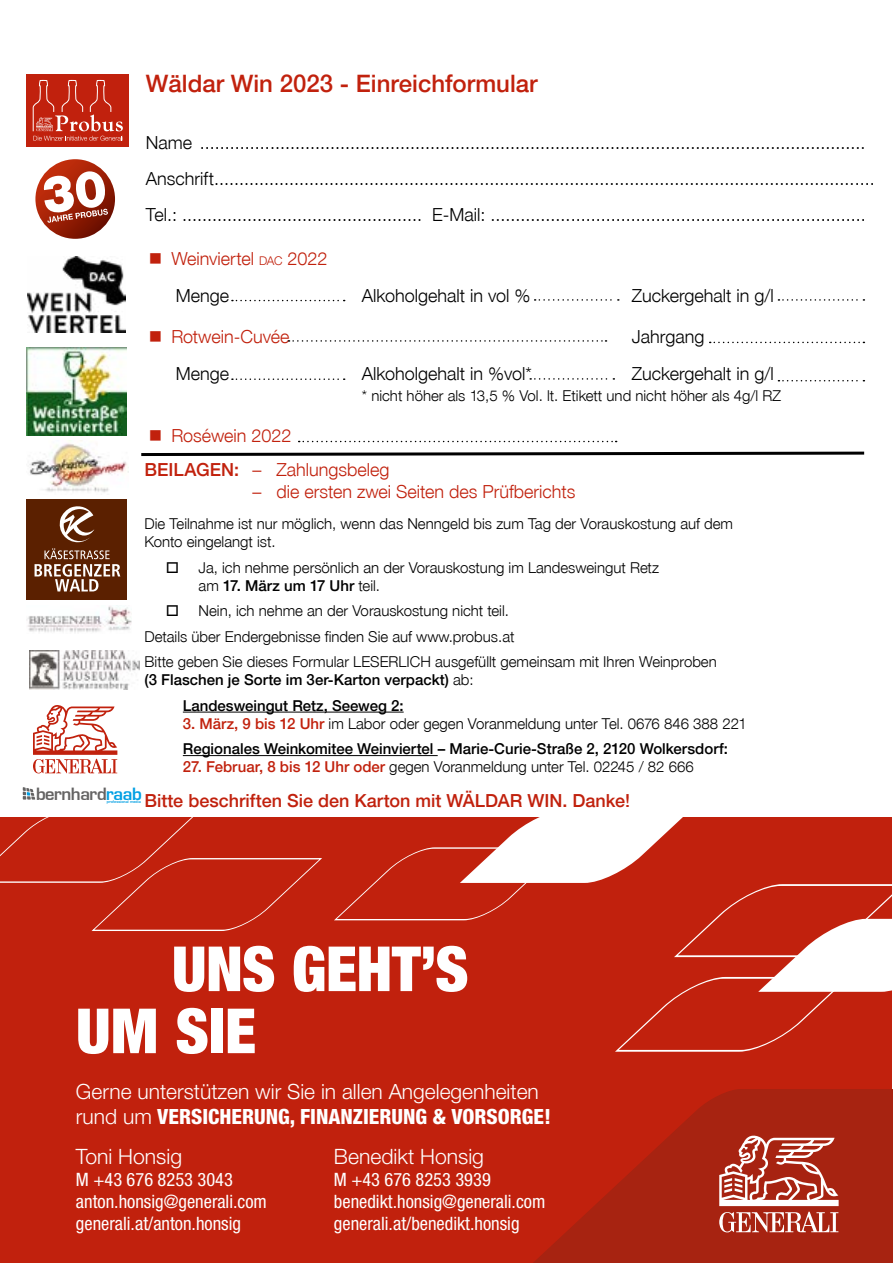
<style>
.page{position:relative;width:893px;height:1263px;background:#fff}
.page>*{position:absolute;margin:0;border:0;box-sizing:border-box;transform-origin:0 0}
.t1{font:900 condensed 62.25px/62.1px "Helvetica Neue LT Std";letter-spacing:-.005em;color:#fff}
.t2{font:24px "Helvetica Hal";color:#c1210d}
.t3{font:300 21.15px "Helvetica Neue LT Std";color:#fff}
.t4{font:300 21px/25.2px "Helvetica Neue LT Std";color:#fff}
.t5{font:condensed 18.45px/22.2px "Helvetica Neue LT Std";color:#fff}
.t6{font:18px/36px "Helvetica Lei";color:#000}
.t7{font:18px/37.5px "Helvetica Lei";color:#c1210d}
.t8{font:18px "Helvetica Hal";color:#c1210d}
.t9{font:700 16.5px "Euromode";letter-spacing:-.03em;color:#646363}
.t10{font:15px/25.5px "Helvetica Lei";color:#000}
.t11{font:15px/25.5px "Helvetica Hal";color:#000}
.t12{font:700 3.75px "Euromode";color:#009fe3}
.s1{font-size:12px}
.s2{color:#000}
.s3{font-family:"Helvetica Hal"}
.s4{font-family:"Helvetica Lei"}
.s5{font-family:"Helvetica Hal";color:#c1210d}
.s6{color:#009fe3}
.s7{font-weight:800;font-stretch:condensed}
</style>
<div class="page">
<svg style="left:141px;top:451px;width:724px;height:5px"></svg>
<div style="left:27px;top:74px;width:102px;height:73px;background:#c1210d"></div>
<svg style="left:32px;top:80px;width:91px;height:61px"></svg>
<hr style="left:183px;top:712px;width:221px;height:1px;background:#000">
<hr style="left:183px;top:755px;width:255px;height:1px;background:#000">
<svg style="left:299px;top:441px;width:318px;height:1px"></svg>
<svg style="left:710px;top:342px;width:154px;height:1px"></svg>
<svg style="left:232px;top:300px;width:113px;height:1px"></svg>
<svg style="left:535px;top:299px;width:84px;height:2px"></svg>
<svg style="left:778px;top:299px;width:86px;height:2px"></svg>
<svg style="left:232px;top:378px;width:113px;height:2px"></svg>
<svg style="left:530px;top:378px;width:84px;height:2px"></svg>
<svg style="left:778px;top:380px;width:86px;height:1px"></svg>
<img style="left:27px;top:348px;width:99px;height:87px">
<img style="left:29px;top:440px;width:100px;height:53px">
<img style="left:27px;top:606px;width:105px;height:26px">
<img style="left:27px;top:256px;width:99px;height:77px">
<div style="left:27px;top:500px;width:100px;height:100px;background:#5b2000"></div>
<svg style="left:35px;top:506px;width:85px;height:85px"></svg>
<img style="left:30px;top:651px;width:109px;height:38px">
<svg style="left:33px;top:705px;width:84px;height:68px"></svg>
<svg style="left:23px;top:787px;width:12px;height:13px"></svg>
<svg style="left:289px;top:340px;width:317px;height:2px"></svg>
<svg style="left:35px;top:159px;width:80px;height:80px;background:#9d2810"></svg>
<svg style="left:43px;top:171px;width:65px;height:52px"></svg>
<div style="left:0;top:818px;width:892px;height:445px;background:#c1210d"></div>
<svg style="left:533px;top:1089px;width:360px;height:174px;fill:#a72311"></svg>
<svg style="left:719px;top:1212px;width:119px;height:20px;background:#c57064"></svg>
<svg style="left:719px;top:1135px;width:120px;height:71px;background:#c46d62"></svg>
<svg style="left:333px;top:817px;width:559px;height:235px"></svg>
<svg style="left:0;top:817px;width:324px;height:114px"></svg>
<h2 class="t2" style="left:146px;top:69px;width:393px">Wäldar Win 2023 - Einreichformular</h2>
<p class="t6" style="left:146px;top:125px;width:730px">Name .....................................................................................................................................<br>Anschrift....................................................................................................................................<br>Tel.: ................................................ E-Mail: ...........................................................................</p>
<p class="t7" style="left:171px;top:239px;width:158px">Weinviertel <span class="s1">DAC</span> 2022<br><span class="s2">Menge</span></p>
<p class="t6" style="left:362px;top:277px;width:170px">Alkoholgehalt in vol %</p>
<p class="t6" style="left:632px;top:277px;width:143px">Zuckergehalt in g/l</p>
<p class="t7" style="left:171px;top:317px;width:119px">Rotwein-Cuvée</p>
<p class="t6" style="left:632px;top:318px;width:74px">Jahrgang</p>
<p class="t6" style="left:176px;top:355px;width:55px">Menge</p>
<p class="t6" style="left:362px;top:355px;width:171px">Alkoholgehalt in %vol*</p>
<p class="t6" style="left:632px;top:355px;width:143px">Zuckergehalt in g/l</p>
<p class="t10" style="left:362px;top:383px;width:421px">* nicht höher als 13,5 % Vol. lt. Etikett und nicht höher als 4g/l RZ</p>
<p class="t7" style="left:145px;top:418px;width:247px;line-height:34.3px;text-indent:27px">Roséwein 2022<br><span class="s3">BEILAGEN:</span> – Zahlungsbeleg</p>
<p class="t7" style="left:253px;top:472px;width:324px">– die ersten zwei Seiten des Prüfberichts</p>
<p class="t10" style="left:145px;top:514px;width:590px;line-height:18px">Die Teilnahme ist nur möglich, wenn das Nenngeld bis zum Tag der Vorauskostung auf dem<br>Konto eingelangt ist.</p>
<p class="t10" style="left:199px;top:554px;width:462px">Ja, ich nehme persönlich an der Vorauskostung im Landesweingut Retz</p>
<p class="t11" style="left:199px;top:572px;width:183px"><span class="s4">am</span> 17. März um 17 Uhr <span class="s4">teil.</span></p>
<p class="t10" style="left:145px;top:598px;width:574px;text-indent:54px">Nein, ich nehme an der Vorauskostung nicht teil.<br>Details über Endergebnisse finden Sie auf www.probus.at<br>Bitte geben Sie dieses Formular LESERLICH ausgefüllt gemeinsam mit Ihren Weinproben</p>
<p class="t11" style="left:183px;top:667px;width:292px;text-indent:-38px">(3 Flaschen je Sorte im 3er-Karton verpackt) <span class="s4">ab:<br></span>Landesweingut Retz, Seeweg 2:</p>
<p class="t10" style="left:183px;top:710px;width:565px"><span class="s5">3. März, 9 bis 12 Uhr</span> im Labor oder gegen Voranmeldung unter Tel. 0676 846 388 221</p>
<p class="t11" style="left:183px;top:736px;width:547px">Regionales Weinkomitee Weinviertel – Marie-Curie-Straße 2, 2120 Wolkersdorf:</p>
<p class="t10" style="left:183px;top:754px;width:512px"><span class="s5">27. Februar, 8 bis 12 Uhr oder</span> gegen Voranmeldung unter Tel. 02245 / 82 666</p>
<p class="t8" style="left:145px;top:789px;width:487px">Bitte beschriften Sie den Karton mit WÄLDAR WIN. Danke!</p>
<p class="t9" style="left:36px;top:783px;width:107px">bernhard<span class="s6">raab</span></p>
<p class="t12" style="left:107px;top:799px;width:36px">professional media</p>
<h1 class="t1" style="left:76px;top:937px;width:394px;text-indent:96px">UNS GEHT’S<br>UM SIE</h1>
<p class="t4" style="left:76px;top:1078px;width:476px">Gerne unterstützen wir Sie in allen Angelegenheiten rund um <span class="s7">VERSICHERUNG, FINANZIERUNG &amp; VORSORGE!</span></p>
<p class="t3" style="left:76px;top:1143px;width:108px">Toni Honsig</p>
<p class="t5" style="left:76px;top:1168px;width:192px">M +43 676 8253 3043 anton.honsig@generali.com generali.at/anton.honsig</p>
<p class="t3" style="left:334px;top:1143px;width:152px">Benedikt Honsig</p>
<p class="t5" style="left:334px;top:1168px;width:213px">M +43 676 8253 3939 benedikt.honsig@generali.com generali.at/benedikt.honsig</p>
</div>
